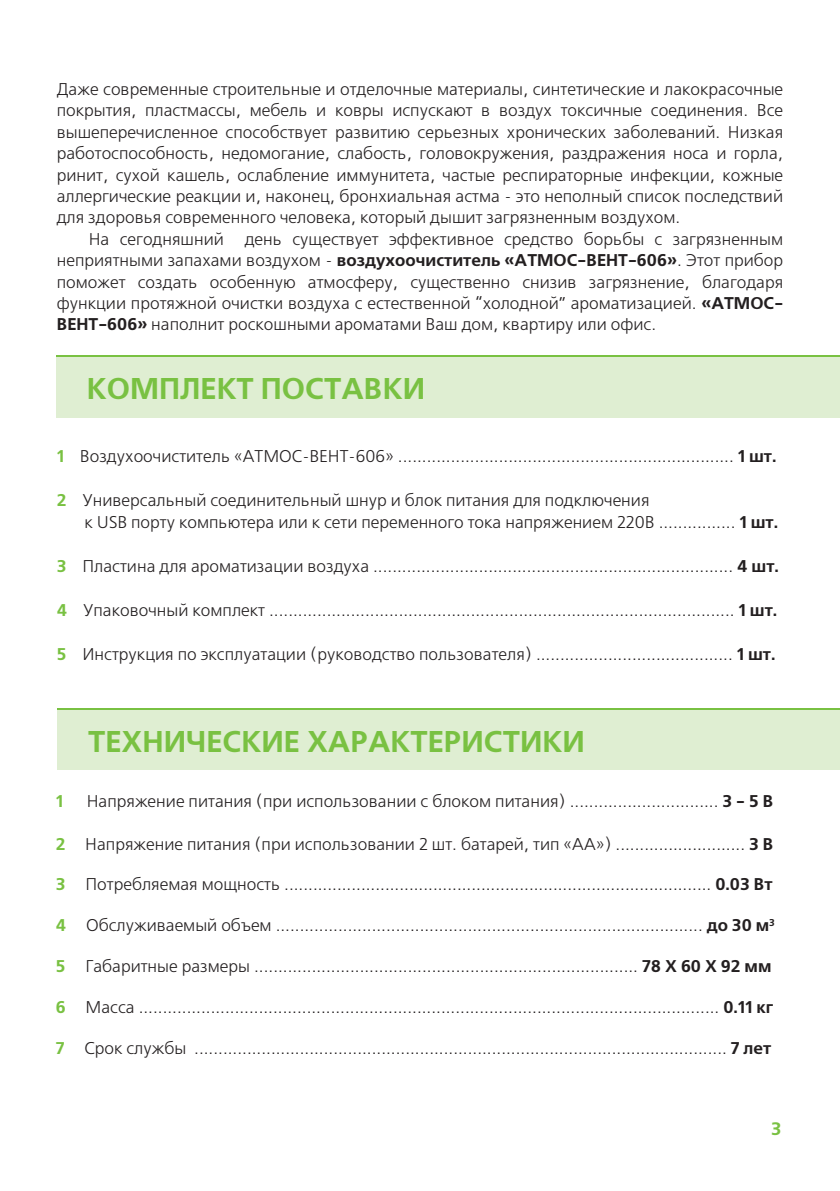
<style>
.page{position:relative;width:840px;height:1191px;background:#fff}
.page>*{position:absolute;margin:0;border:0;box-sizing:border-box;transform-origin:0 0}
.t1{font:700 30px "Free Set C";color:#79c142}
.t2{font:700 18px "Free Set C";color:#79c142}
.t3{font:17px/21.4px "Free Set C";color:#231f20;text-align:justify}
.t4{font:700 17px "Free Set C";color:#79c142}
.s1{font-weight:700}
.s2{font-weight:700;color:#79c142}
</style>
<div class="page">
<div style="left:57px;top:357px;width:782px;height:60px;background:#dfeed2"></div>
<hr style="left:57px;top:355px;width:782px;height:2px;background:#79c142">
<div style="left:58px;top:709px;width:781px;height:61px;background:#dfeed2"></div>
<hr style="left:58px;top:708px;width:781px;height:2px;background:#79c142">
<p class="t3" style="left:57px;top:79px;width:727px">Даже современные строительные и отделочные материалы, синтетические и лакокрасочные покрытия, пластмассы, мебель и ковры испускают в воздух токсичные соединения. Все вышеперечисленное способствует развитию серьезных хронических заболеваний. Низкая работоспособность, недомогание, слабость, головокружения, раздражения носа и горла, ринит, сухой кашель, ослабление иммунитета, частые респираторные инфекции, кожные аллергические реакции и, наконец, бронхиальная астма - это неполный список последствий для здоровья современного человека, который дышит загрязненным воздухом.</p>
<p class="t3" style="left:57px;top:229px;width:727px;text-indent:32px">На сегодняшний день существует эффективное средство борьбы с загрязненным неприятными запахами воздухом - <span class="s1">воздухоочиститель «АТМОС-ВЕНТ-606»</span>. Этот прибор поможет создать особенную атмосферу, существенно снизив загрязнение, благодаря функции протяжной очистки воздуха с естественной “холодной” ароматизацией. <span class="s1">«АТМОС-ВЕНТ-606»</span> наполнит роскошными ароматами Ваш дом, квартиру или офис.</p>
<p class="t1" style="left:87px;top:372px;width:339px">КОМПЛЕКТ ПОСТАВКИ</p>
<p class="t3" style="left:57px;top:446px;width:721px"><span class="s2">1</span> Воздухоочиститель «АТМОС-ВЕНТ-606» ...................................................................... <span class="s1">1 шт.</span></p>
<p class="t3" style="left:57px;top:490px;width:594px"><span class="s2">2</span> Универсальный соединительный шнур и блок питания для подключения</p>
<p class="t3" style="left:84px;top:512px;width:694px">к USB порту компьютера или к сети переменного тока напряжением 220В ................ <span class="s1">1 шт.</span></p>
<p class="t3" style="left:57px;top:556px;width:723px"><span class="s2">3</span> Пластина для ароматизации воздуха ........................................................................... <span class="s1">4 шт.</span></p>
<p class="t3" style="left:57px;top:600px;width:721px"><span class="s2">4</span> Упаковочный комплект ................................................................................................. <span class="s1">1 шт.</span></p>
<p class="t3" style="left:57px;top:644px;width:719px"><span class="s2">5</span> Инструкция по эксплуатации (руководство пользователя) ......................................... <span class="s1">1 шт.</span></p>
<p class="t1" style="left:88px;top:724px;width:498px">ТЕХНИЧЕСКИЕ ХАРАКТЕРИСТИКИ</p>
<p class="t4" style="left:56px;top:791px;width:9px">1</p>
<p class="t3" style="left:87px;top:791px;width:688px">Напряжение питания (при использовании с блоком питания) ............................... <span class="s1">3 - 5 В</span></p>
<p class="t3" style="left:56px;top:834px;width:719px"><span class="s2">2</span> Напряжение питания (при использовании 2 шт. батарей, тип «АА») ........................... <span class="s1">3 В</span></p>
<p class="t3" style="left:56px;top:874px;width:718px"><span class="s2">3</span> Потребляемая мощность ......................................................................................... <span class="s1">0.03 Вт</span></p>
<p class="t3" style="left:56px;top:915px;width:720px"><span class="s2">4</span> Обслуживаемый объем ......................................................................................... <span class="s1">до 30 м</span><sup>3</sup></p>
<p class="t3" style="left:56px;top:956px;width:716px"><span class="s2">5</span> Габаритные размеры ................................................................................ <span class="s1">78 X 60 X 92 мм</span></p>
<p class="t3" style="left:56px;top:997px;width:718px"><span class="s2">6</span> Масса ......................................................................................................................... <span class="s1">0.11 кг</span></p>
<p class="t3" style="left:56px;top:1038px;width:716px"><span class="s2">7</span> Срок службы ............................................................................................................... <span class="s1">7 лет</span></p>
<p class="t2" style="left:770px;top:1118px;width:12px">3</p>
</div>
